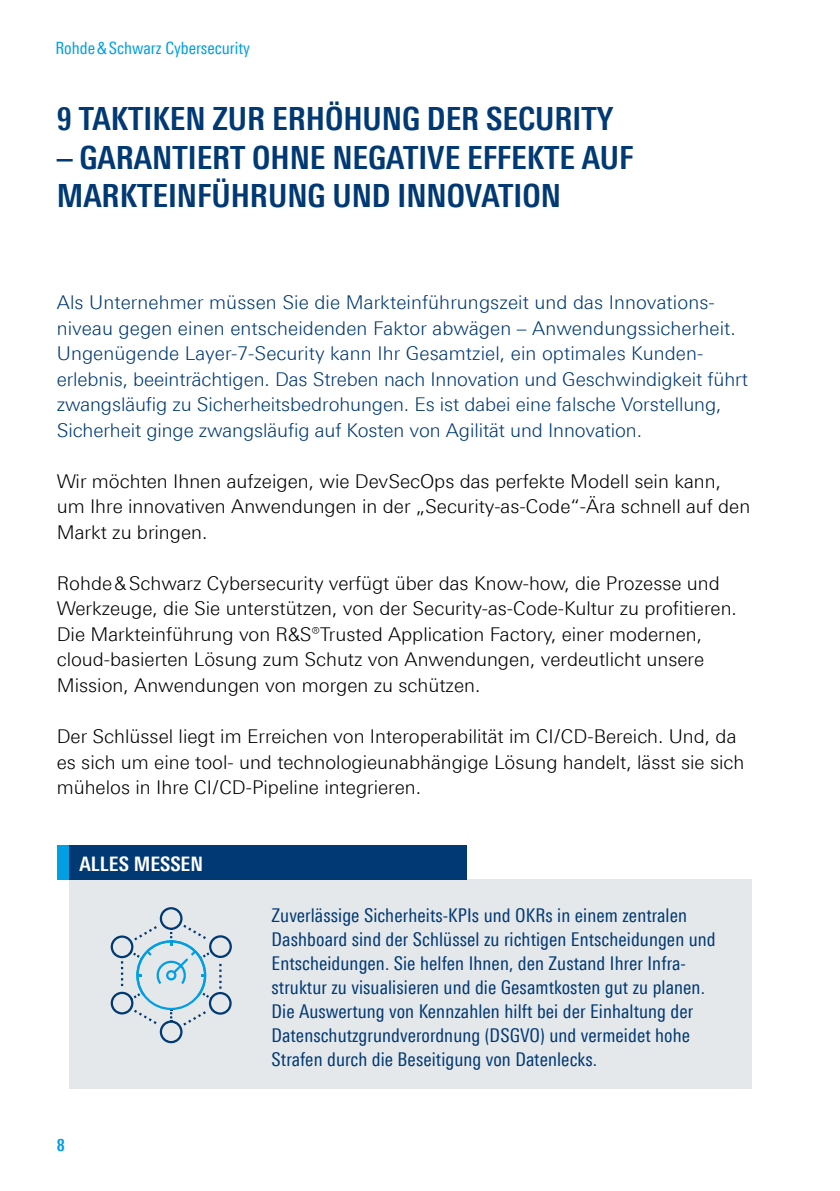
<style>
.page{position:relative;width:840px;height:1191px;background:#fff}
.page>*{position:absolute;margin:0;border:0;box-sizing:border-box;transform-origin:0 0}
.t1{font:700 32px/38.4px "Linotype Univers 620 Cn";color:#003973}
.t2{font:700 20px "Linotype Univers 620 Cn";color:#fff}
.t3{font:300 19px/25.6px "Linotype Univers 330";color:#000}
.t4{font:300 19px/25.6px "Linotype Univers 330";letter-spacing:-.005em;color:#003973}
.t5{font:19px/24.2px "Linotype Univers 420 Cn";letter-spacing:.005em;color:#003973}
.t6{font:17px "Linotype Univers 420 Cn";color:#009ee3}
.t7{font:700 17px "Linotype Univers 620 Cn";color:#009ee3}
</style>
<div class="page">
<div style="left:69px;top:879px;width:682px;height:210px;background:#e5e8ea"></div>
<div style="left:57px;top:845px;width:12px;height:34px;background:#009ee3"></div>
<div style="left:69px;top:845px;width:397px;height:34px;background:#003973"></div>
<svg style="left:111px;top:907px;width:121px;height:136px"></svg>
<p class="t6" style="left:55px;top:38px;width:196px">Rohde&amp;Schwarz Cybersecurity</p>
<h1 class="t1" style="left:57px;top:100px;width:557px">9 TAKTIKEN ZUR ERHÖHUNG DER SECURITY</h1>
<h1 class="t1" style="left:57px;top:138px;width:577px">– GARANTIERT OHNE NEGATIVE EFFEKTE AUF<br>MARKTEINFÜHRUNG UND INNOVATION</h1>
<p class="t4" style="left:57px;top:289px;width:692px">Als Unternehmer müssen Sie die Markteinführungszeit und das Innovations&shy;niveau gegen einen entscheidenden Faktor abwägen – Anwendungssicherheit.<br>Ungenügende Layer-7-Security kann Ihr Gesamtziel, ein optimales Kunden--- erlebnis, beeinträchtigen. Das Streben nach Innovation und Geschwindigkeit führt zwangsläufig zu Sicherheitsbedrohungen. Es ist dabei eine falsche Vorstellung, Sicherheit ginge zwangsläufig auf Kosten von Agilität und Innovation.</p>
<p class="t3" style="left:57px;top:468px;width:694px">Wir möchten Ihnen aufzeigen, wie DevSecOps das perfekte Modell sein kann, um Ihre innovativen Anwendungen in der „Security-as-Code“-Ära schnell auf den<br>Markt zu bringen.</p>
<p class="t3" style="left:57px;top:570px;width:681px">Rohde&amp;Schwarz Cybersecurity verfügt über das Know-how, die Prozesse und Werkzeuge, die Sie unterstützen, von der Security-as-Code-Kultur zu profitieren.<br>Die Markteinführung von ¸Trusted Application Factory, einer modernen, cloud-basierten Lösung zum Schutz von Anwendungen, verdeutlicht unsere Mission, Anwendungen von morgen zu schützen.</p>
<p class="t3" style="left:57px;top:723px;width:688px">Der Schlüssel liegt im Erreichen von Interoperabilität im CI/CD-Bereich. Und, da es sich um eine tool- und technologieunabhängige Lösung handelt, lässt sie sich mühelos in Ihre CI/CD-Pipeline integrieren.</p>
<p class="t2" style="left:79px;top:851px;width:125px">ALLES MESSEN</p>
<p class="t7" style="left:57px;top:1135px;width:10px">8</p>
<p class="t5" style="left:271px;top:902px;width:445px">Zuverlässige Sicherheits-KPIs und OKRs in einem zentralen Dashboard sind der Schlüssel zu richtigen Entscheidungen und Entscheidungen. Sie helfen Ihnen, den Zustand Ihrer Infra&shy;struktur zu visualisieren und die Gesamtkosten gut zu planen.<br>Die Auswertung von Kennzahlen hilft bei der Einhaltung der Datenschutzgrundverordnung (DSGVO) und vermeidet hohe Strafen durch die Beseitigung von Datenlecks.</p>
</div>
